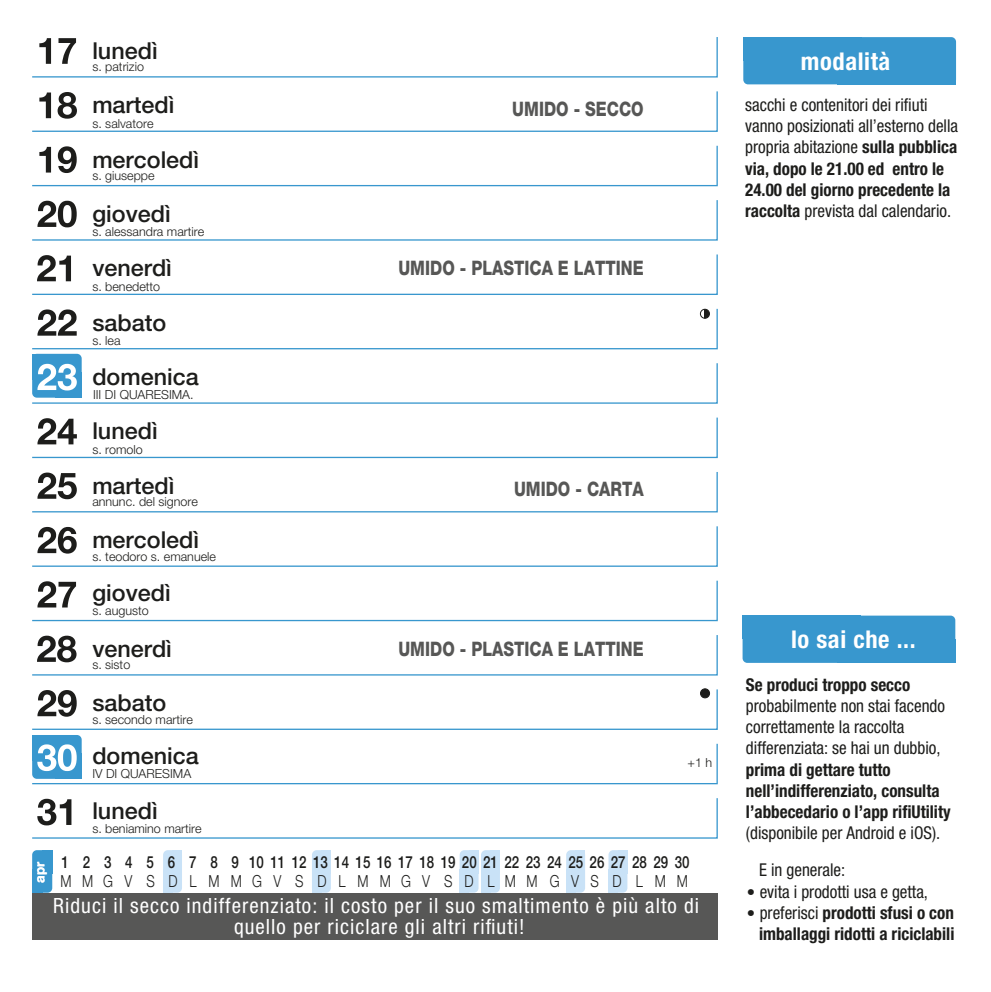
<style>
.page{position:relative;width:991px;height:992px;background:#fff}
.page>*{position:absolute;margin:0;border:0;box-sizing:border-box;transform-origin:0 0}
.t1{font:700 condensed 24.5px "Helvetica Neue LT Std";letter-spacing:.025em;color:#fff}
.t2{font:500 23.28px "Helvetica Neue LT Std";color:#1d1d1b}
.t3{font:condensed 21px/21px "Helvetica Neue LT Std";letter-spacing:.05em;color:#fff;text-align:center}
.t4{font:800 19.95px "Helvetica Neue LT Std";color:#575756;scale:.8 1}
.t5{font:condensed 17.68px/21.2px "Helvetica Neue LT Std";color:#1d1d1b}
.t6{font:700 condensed 17.68px/21.2px "Helvetica Neue LT Std";color:#1d1d1b}
.t7{font:500 16.62px "Helvetica Neue LT Std";color:#1d1d1b;scale:.8 1}
.t8{font:300 16.62px "Helvetica Neue LT Std";color:#1d1d1b;scale:.8 1}
.t9{font:700 13.3px "Helvetica Neue LT Std";color:#fff}
.t10{font:300 12.42px "Helvetica Neue";color:#1d1d1b}
.s1{font-weight:700}
.s2{font-stretch:normal;font-size:16.62px}
.s3{font-weight:400;font-stretch:normal;font-size:16.62px}
.s4{font-weight:400}
</style>
<div class="page">
<div style="left:163px;top:850px;width:19px;height:42px;background:#c9e2f7;border-radius:5px"></div>
<div style="left:163px;top:869px;width:9px;height:23px;background:#c9e2f7"></div>
<div style="left:172px;top:850px;width:10px;height:23px;background:#c9e2f7"></div>
<div style="left:312px;top:850px;width:19px;height:42px;background:#c9e2f7;border-radius:5px"></div>
<div style="left:312px;top:869px;width:9px;height:23px;background:#c9e2f7"></div>
<div style="left:321px;top:850px;width:10px;height:23px;background:#c9e2f7"></div>
<div style="left:459px;top:850px;width:19px;height:42px;background:#c9e2f7;border-radius:5px"></div>
<div style="left:459px;top:869px;width:10px;height:23px;background:#c9e2f7"></div>
<div style="left:469px;top:850px;width:9px;height:23px;background:#c9e2f7"></div>
<div style="left:481px;top:850px;width:19px;height:42px;background:#c9e2f7;border-radius:5px"></div>
<div style="left:481px;top:869px;width:9px;height:23px;background:#c9e2f7"></div>
<div style="left:490px;top:850px;width:10px;height:23px;background:#c9e2f7"></div>
<div style="left:608px;top:850px;width:19px;height:42px;background:#c9e2f7;border-radius:5px"></div>
<div style="left:608px;top:869px;width:10px;height:23px;background:#c9e2f7"></div>
<div style="left:618px;top:850px;width:9px;height:23px;background:#c9e2f7"></div>
<div style="left:566px;top:850px;width:19px;height:42px;background:#c9e2f7;border-radius:5px"></div>
<div style="left:566px;top:869px;width:9px;height:23px;background:#c9e2f7"></div>
<div style="left:575px;top:850px;width:10px;height:23px;background:#c9e2f7"></div>
<div style="left:32px;top:735px;width:50px;height:43px;background:#3897ce;border-radius:5px"></div>
<div style="left:32px;top:735px;width:26px;height:25px;background:#3897ce"></div>
<div style="left:32px;top:354px;width:50px;height:43px;background:#3897ce;border-radius:5px"></div>
<div style="left:32px;top:354px;width:26px;height:25px;background:#3897ce"></div>
<svg style="left:32px;top:635px;width:686px;height:41px"></svg>
<svg style="left:32px;top:254px;width:686px;height:41px"></svg>
<div style="left:32px;top:850px;width:20px;height:42px;background:#3897ce;border-radius:5px"></div>
<div style="left:32px;top:869px;width:10px;height:23px;background:#3897ce"></div>
<div style="left:42px;top:850px;width:10px;height:23px;background:#3897ce"></div>
<svg style="left:32px;top:798px;width:686px;height:41px"></svg>
<svg style="left:32px;top:742px;width:686px;height:43px"></svg>
<svg style="left:32px;top:688px;width:686px;height:42px"></svg>
<svg style="left:32px;top:580px;width:686px;height:42px"></svg>
<svg style="left:32px;top:526px;width:686px;height:41px"></svg>
<svg style="left:32px;top:472px;width:686px;height:41px"></svg>
<svg style="left:32px;top:417px;width:686px;height:42px"></svg>
<svg style="left:32px;top:362px;width:686px;height:42px"></svg>
<svg style="left:32px;top:200px;width:686px;height:41px"></svg>
<svg style="left:32px;top:145px;width:686px;height:42px"></svg>
<svg style="left:32px;top:91px;width:686px;height:41px"></svg>
<div style="left:32px;top:893px;width:685px;height:46px;background:#575756"></div>
<div style="left:700px;top:688px;width:9px;height:9px;background:#1d1d1b;border-radius:50%"></div>
<div style="left:700px;top:688px;width:9px;height:10px;border:1px solid #1d1d1b;border-radius:50%"></div>
<svg style="left:32px;top:37px;width:686px;height:41px"></svg>
<div style="left:742px;top:615px;width:213px;height:48px;background:#3897ce;border-radius:5px"></div>
<div style="left:742px;top:615px;width:118px;height:24px;background:#3897ce"></div>
<div style="left:837px;top:639px;width:118px;height:24px;background:#3897ce"></div>
<svg style="left:32px;top:308px;width:686px;height:42px"></svg>
<div style="left:700px;top:309px;width:9px;height:9px;border:1px solid #1d1d1b;border-radius:50%"></div>
<div style="left:743px;top:37px;width:212px;height:47px;background:#3897ce;border-radius:5px"></div>
<div style="left:743px;top:37px;width:118px;height:24px;background:#3897ce"></div>
<div style="left:837px;top:61px;width:118px;height:23px;background:#3897ce"></div>
<h2 class="t2" style="left:92px;top:37px;width:67px">lunedì</h2>
<h2 class="t2" style="left:92px;top:91px;width:84px">martedì</h2>
<h2 class="t2" style="left:92px;top:145px;width:108px">mercoledì</h2>
<h2 class="t2" style="left:92px;top:200px;width:80px">giovedì</h2>
<h2 class="t2" style="left:92px;top:254px;width:81px">venerdì</h2>
<h2 class="t2" style="left:92px;top:308px;width:75px">sabato</h2>
<h2 class="t2" style="left:92px;top:363px;width:108px">domenica</h2>
<h2 class="t2" style="left:92px;top:417px;width:67px">lunedì</h2>
<p class="t10" style="left:92px;top:59px;width:53px">s. patrizio</p>
<p class="t10" style="left:92px;top:115px;width:63px">s. salvatore</p>
<p class="t10" style="left:92px;top:168px;width:64px">s. giuseppe</p>
<p class="t10" style="left:92px;top:224px;width:113px">s. alessandra martire</p>
<p class="t10" style="left:92px;top:278px;width:69px">s. benedetto</p>
<p class="t10" style="left:92px;top:333px;width:30px">s. lea</p>
<p class="t10" style="left:93px;top:387px;width:102px">III DI QUARESIMA.</p>
<p class="t10" style="left:92px;top:442px;width:52px">s. romolo</p>
<h2 class="t2" style="left:92px;top:471px;width:84px">martedì</h2>
<h2 class="t2" style="left:92px;top:526px;width:108px">mercoledì</h2>
<h2 class="t2" style="left:92px;top:578px;width:80px">giovedì</h2>
<h2 class="t2" style="left:92px;top:634px;width:81px">venerdì</h2>
<h2 class="t2" style="left:92px;top:689px;width:75px">sabato</h2>
<h2 class="t2" style="left:92px;top:741px;width:108px">domenica</h2>
<p class="t10" style="left:92px;top:494px;width:107px">annunc. del signore</p>
<p class="t10" style="left:92px;top:548px;width:125px">s. teodoro s. emanuele</p>
<p class="t10" style="left:92px;top:603px;width:58px">s. augusto</p>
<p class="t10" style="left:92px;top:657px;width:39px">s. sisto</p>
<p class="t10" style="left:92px;top:711px;width:102px">s. secondo martire</p>
<p class="t10" style="left:92px;top:766px;width:100px">IV DI QUARESIMA</p>
<h2 class="t2" style="left:92px;top:797px;width:67px">lunedì</h2>
<p class="t4" style="left:512px;top:97px;width:166px">UMIDO - SECCO</p>
<p class="t4" style="left:398px;top:256px;width:308px">UMIDO - PLASTICA E LATTINE</p>
<p class="t4" style="left:514px;top:477px;width:163px">UMIDO - CARTA</p>
<p class="t4" style="left:398px;top:637px;width:308px">UMIDO - PLASTICA E LATTINE</p>
<p class="t10" style="left:687px;top:754px;width:26px">+1 h</p>
<p class="t10" style="left:92px;top:820px;width:111px">s. beniamino martire</p>
<p class="t7" style="left:61px;top:851px;width:91px">1234</p>
<p class="t8" style="left:61px;top:871px;width:15px">M</p>
<p class="t7" style="left:168px;top:851px;width:11px">6</p>
<p class="t7" style="left:210px;top:851px;width:11px">8</p>
<p class="t7" style="left:231px;top:851px;width:11px">9</p>
<p class="t7" style="left:249px;top:851px;width:552px">10 11 12 13 14 15 16 17 18 19 20 21 22 23 24 25 26 27 28 29 30</p>
<p class="t7" style="left:146px;top:851px;width:11px">5</p>
<p class="t7" style="left:189px;top:851px;width:11px">7</p>
<p class="t9" style="left:32px;top:882px;width:22px;rotate:-90deg">apr</p>
<p class="t8" style="left:103px;top:870px;width:14px">G</p>
<p class="t8" style="left:146px;top:870px;width:12px">S</p>
<p class="t8" style="left:190px;top:870px;width:10px">L</p>
<p class="t8" style="left:208px;top:870px;width:15px">M</p>
<p class="t8" style="left:231px;top:870px;width:15px">M</p>
<p class="t8" style="left:252px;top:870px;width:14px">G</p>
<p class="t8" style="left:273px;top:870px;width:11px">V</p>
<p class="t8" style="left:295px;top:870px;width:12px">S</p>
<p class="t8" style="left:317px;top:870px;width:13px">D</p>
<p class="t8" style="left:338px;top:870px;width:10px">L</p>
<p class="t8" style="left:357px;top:870px;width:15px">M</p>
<p class="t8" style="left:379px;top:870px;width:15px">M</p>
<p class="t8" style="left:401px;top:870px;width:14px">G</p>
<p class="t8" style="left:422px;top:870px;width:11px">V</p>
<p class="t8" style="left:444px;top:870px;width:12px">S</p>
<p class="t8" style="left:464px;top:870px;width:13px">D</p>
<p class="t8" style="left:487px;top:870px;width:10px">L</p>
<p class="t8" style="left:635px;top:870px;width:10px">L</p>
<p class="t8" style="left:526px;top:870px;width:15px">M</p>
<p class="t8" style="left:550px;top:870px;width:14px">G</p>
<p class="t8" style="left:571px;top:870px;width:11px">V</p>
<p class="t8" style="left:590px;top:870px;width:12px">S</p>
<p class="t8" style="left:82px;top:870px;width:15px">M</p>
<p class="t8" style="left:124px;top:870px;width:11px">V</p>
<p class="t8" style="left:168px;top:870px;width:13px">D</p>
<p class="t8" style="left:505px;top:870px;width:15px">M</p>
<p class="t8" style="left:654px;top:870px;width:43px">M M</p>
<p class="t8" style="left:612px;top:870px;width:13px">D</p>
<p class="t3" style="left:53px;top:894px;width:647px">Riduci il secco indifferenziato: il costo per il suo smaltimento è più alto di quello per riciclare gli altri rifiuti!</p>
<h1 class="t1" style="left:800px;top:46px;width:91px">modalità</h1>
<p class="t5" style="left:745px;top:94px;width:214px">sacchi e contenitori dei rifiuti vanno posizionati all’esterno della propria abitazione <span class="s1">sulla pubblica via, dopo le 21.00 ed entro le 24.00 del giorno precedente la raccolta</span> prevista dal calendario.</p>
<h1 class="t1" style="left:791px;top:625px;width:126px">lo sai che ...</h1>
<p class="t6" style="left:745px;top:673px;width:166px">Se produci troppo secco</p>
<p class="t5" style="left:745px;top:695px;width:200px">probabilmente non stai facendo correttamente la raccolta differenziata: se hai un dubbio,</p>
<p class="t6" style="left:745px;top:758px;width:206px">prima di gettare tutto nell’indifferenziato, consulta l’abbecedario o l’app rifiUtility</p>
<p class="t5" style="left:758px;top:814px;width:183px;line-height:37.1px;text-indent:-13px">(disponibile per Android e iOS).<br>E in generale:</p>
<p class="t5" style="left:746px;top:880px;width:183px"><span class="s2">•</span> evita i prodotti usa e getta,</p>
<p class="t6" style="left:746px;top:901px;width:209px;text-align:right"><span class="s3">•</span> <span class="s4">preferisci</span> prodotti sfusi o con imballaggi ridotti a riciclabili</p>
</div>
